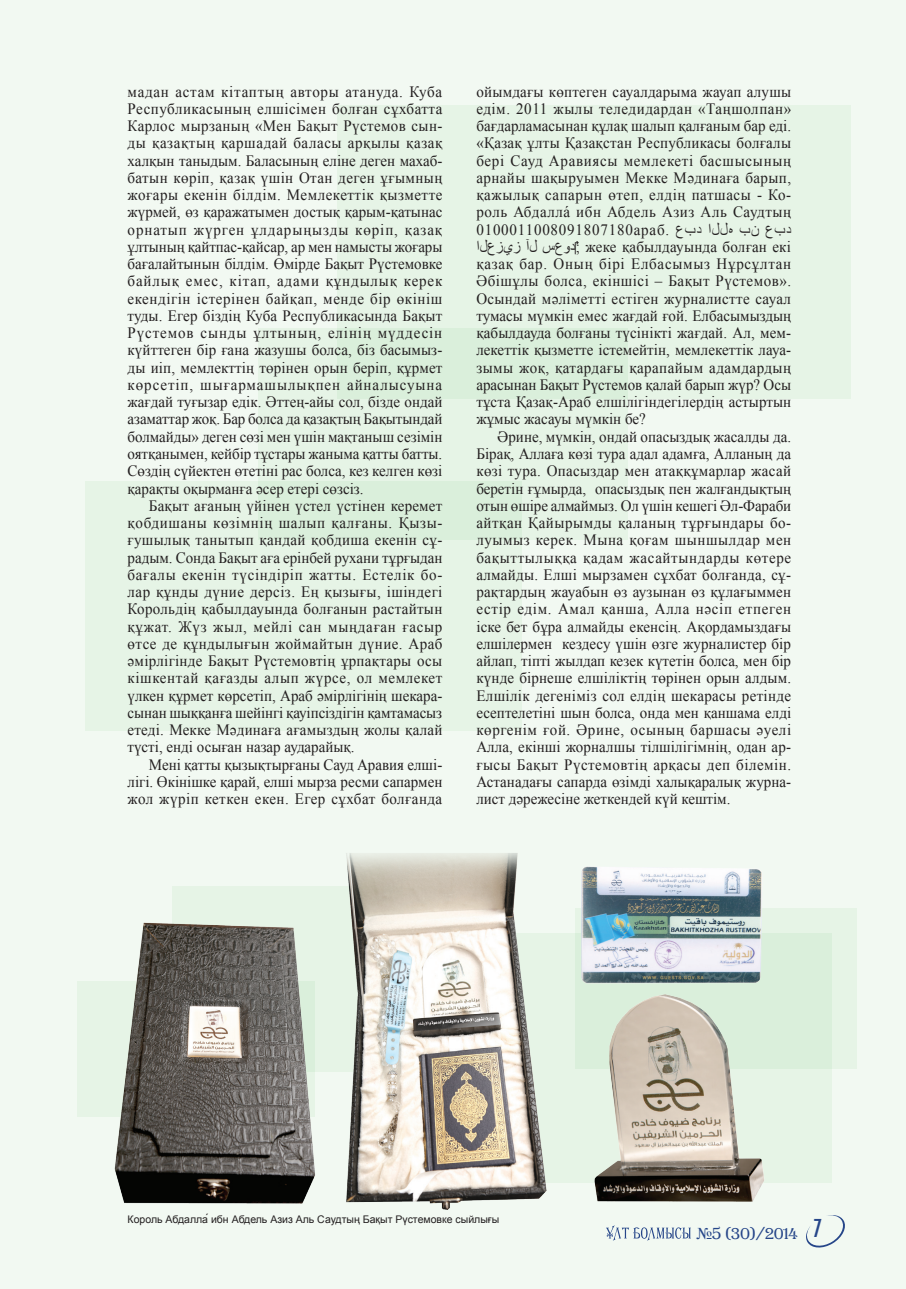
<style>
.page{position:relative;width:906px;height:1289px;background:#fff}
.page>*{position:absolute;margin:0;border:0;box-sizing:border-box;transform-origin:0 0}
.t1{font:16.5px "KZM Algerian";color:#253f8e}
.t2{font:15.75px/17.2px "Times New Roman";color:#231f20;text-align:justify;scale:.95 1}
.t3{font:10.5px "Arial";color:#231f20}
.s1{font-family:"Times New Roman"}
.s2{font-family:"KZM Diploma";font-size:21px}
</style>
<div class="page">
<div style="left:0;top:0;width:906px;height:1288px;background:#f2f9f2"></div>
<div style="left:337px;top:105px;width:514px;height:294px;background:#e6f4e6"></div>
<div style="left:258px;top:328px;width:370px;height:211px;background:#e6f4e6"></div>
<div style="left:85px;top:482px;width:436px;height:249px;background:#e6f4e6"></div>
<div style="left:395px;top:933px;width:436px;height:249px;background:#e6f4e6"></div>
<div style="left:575px;top:908px;width:281px;height:161px;background:#daefdb"></div>
<div style="left:171px;top:886px;width:325px;height:186px;background:#e6f4e6"></div>
<div style="left:77px;top:981px;width:238px;height:135px;background:#e6f4e6"></div>
<img style="left:579px;top:866px;width:184px;height:117px">
<img style="left:592px;top:994px;width:175px;height:208px">
<img style="left:103px;top:917px;width:211px;height:287px">
<img style="left:314px;top:853px;width:265px;height:356px">
<p class="t2" style="left:128px;top:82px;width:333px">мадан астам кітаптың авторы атануда. Куба Республикасының елшісімен болған сұхбатта Карлос мырзаның «Мен Бақыт Рүстемов сын&shy;ды қазақтың қаршадай баласы арқылы қазақ халқын таныдым. Баласының еліне деген махаб&shy;батын көріп, қазақ үшін Отан деген ұғымның жоғары екенін білдім. Мемлекеттік қызметте жүрмей, өз қаражатымен достық қарым-қатынас орнатып жүрген ұлдарыңызды көріп, қазақ ұлтының қайтпас-қайсар, ар мен намысты жоғары бағалайтынын білдім. Өмірде Бақыт Рүстемовке байлық емес, кітап, адами құндылық керек екендігін істерінен байқап, менде бір өкініш туды. Егер біздің Куба Республикасында Бақыт Рүстемов сынды ұлтының, елінің мүддесін күйттеген бір ғана жазушы болса, біз басымыз&shy;ды иіп, мемлекттің төрінен орын беріп, құрмет көрсетіп, шығармашылықпен айналысуына жағдай туғызар едік. Әттең-айы сол, бізде ондай азаматтар жоқ. Бар болса да қазақтың Бақытындай болмайды» деген сөзі мен үшін мақтаныш сезімін оятқанымен, кейбір тұстары жаныма қатты батты.<br>Сөздің сүйектен өтетіні рас болса, кез келген көзі қарақты оқырманға әсер етері сөзсіз.</p>
<p class="t2" style="left:128px;top:496px;width:333px;text-indent:21px">Бақыт ағаның үйінен үстел үстінен керемет қобдишаны көзімнің шалып қалғаны. Қызы&shy;ғушылық танытып қандай қобдиша екенін сұ&shy;радым. Сонда Бақыт аға ерінбей рухани тұрғыдан бағалы екенін түсіндіріп жатты. Естелік бо&shy;лар құнды дүние дерсіз. Ең қызығы, ішіндегі Корольдің қабылдауында болғанын растайтын құжат. Жүз жыл, мейлі сан мыңдаған ғасыр өтсе де құндылығын жоймайтын дүние. Араб әмірлігінде Бақыт Рүстемовтің ұрпақтары осы кішкентай қағазды алып жүрсе, ол мемлекет үлкен құрмет көрсетіп, Араб әмірлігінің шекара&shy;сынан шыққанға шейінгі қауіпсіздігін қамтамасыз етеді. Мекке Мәдинаға ағамыздың жолы қалай түсті, енді осыған назар аударайық.</p>
<p class="t2" style="left:128px;top:755px;width:333px;text-indent:21px">Мені қатты қызықтырғаны Сауд Аравия елші&shy;лігі. Өкінішке қарай, елші мырза ресми сапармен жол жүріп кеткен екен. Егер сұхбат болғанда</p>
<p class="t2" style="left:476px;top:82px;width:333px">ойымдағы көптеген сауалдарыма жауап алушы едім. 2011 жылы теледидардан «Таңшолпан» бағдарламасынан құлақ шалып қалғаным бар еді. «Қазақ ұлты Қазақстан Республикасы болғалы бері Сауд Аравиясы мемлекеті басшысының арнайы шақыруымен Мекке Мәдинаға барып, қажылық сапарын өтеп, елдің патшасы - Ко&shy;роль Абдалла́ ибн Абдель Азиз Аль Саудтың 0100011008091807180а р а б بع. به ل ل ا د بعن د<br>يزعل ا ز ل آ س د وع ; жеке қабылдауында болған екі қазақ бар. Оның бірі Елбасымыз Нұрсұлтан Әбішұлы болса, екіншісі – Бақыт Рүстемов».<br>Осындай мәліметті естіген журналистте сауал тумасы мүмкін емес жағдай ғой. Елбасымыздың қабылдауда болғаны түсінікті жағдай. Ал, мем&shy;лекеттік қызметте істемейтін, мемлекеттік лауа&shy;зымы жоқ, қатардағы қарапайым адамдардың арасынан Бақыт Рүстемов қалай барып жүр? Осы тұста Қазақ-Араб елшілігіндегілердің астыртын жұмыс жасауы мүмкін бе?</p>
<p class="t2" style="left:476px;top:427px;width:333px;text-indent:21px">Әрине, мүмкін, ондай опасыздық жасалды да.<br>Бірақ, Аллаға көзі тура адал адамға, Алланың да көзі тура. Опасыздар мен атаққұмарлар жасай беретін ғұмырда, опасыздық пен жалғандықтың отын өшіре алмаймыз. Ол үшін кешегі Әл-Фараби айтқан Қайырымды қаланың тұрғындары бо&shy;луымыз керек. Мына қоғам шыншылдар мен бақыттылыққа қадам жасайтындарды көтере алмайды. Елші мырзамен сұхбат болғанда, сұ&shy;рақтардың жауабын өз аузынан өз құлағыммен естір едім. Амал қанша, Алла нәсіп етпеген іске бет бұра алмайды екенсің. Ақордамыздағы елшілермен кездесу үшін өзге журналистер бір айлап, тіпті жылдап кезек күтетін болса, мен бір күнде бірнеше елшіліктің төрінен орын алдым.<br>Елшілік дегеніміз сол елдің шекарасы ретінде есептелетіні шын болса, онда мен қаншама елді көргенім ғой. Әрине, осының баршасы әуелі Алла, екінші жорналшы тілшілігімнің, одан ар&shy;ғысы Бақыт Рүстемовтің арқасы деп білемін.<br>Астанадағы сапарда өзімді халықаралық журна&shy;лист дәрежесіне жеткендей күй кештім.</p>
<p class="t3" style="left:128px;top:1212px;width:373px">Король Абдалла́ ибн Абдель Азиз Аль Саудтың Бақыт Рүстемовке сыйлығы</p>
<p class="t1" style="left:696px;top:1224px;width:127px"><span class="s1">№</span>5 (30)/2014 <span class="s2">7</span></p>
</div>
